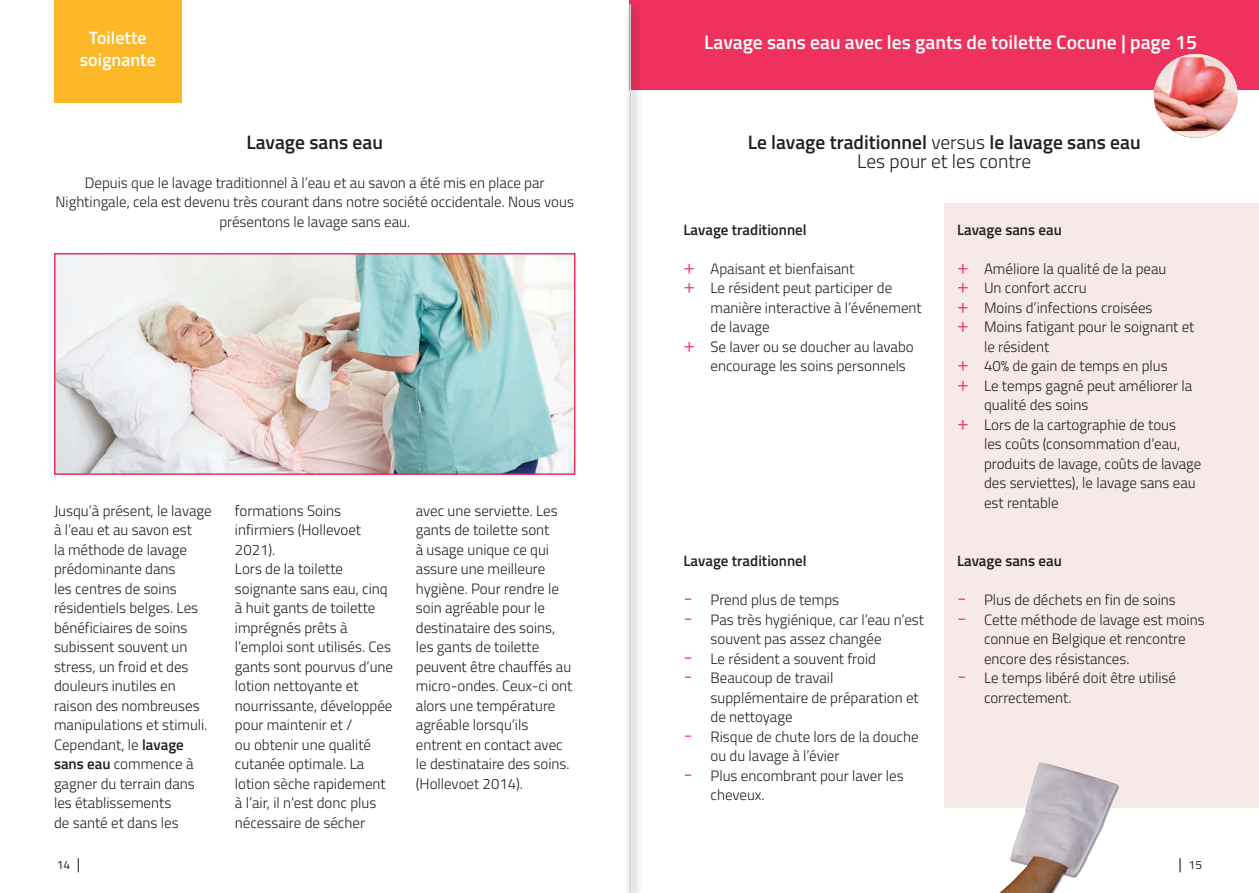
<style>
.page{position:relative;width:1259px;height:893px;background:#fff}
.page>*{position:absolute;margin:0;border:0;box-sizing:border-box;transform-origin:0 0}
.t1{font:600 19.5px/19.5px "Titillium Web";color:#231f20;text-align:center}
.t2{font:600 19.5px "Titillium Web";color:#fff}
.t3{font:600 18px/22.5px "Titillium Web";color:#fff;text-align:center}
.t4{font:300 15px/19.5px "Titillium Web";color:#231f20}
.t5{font:600 15px "Titillium Web";color:#231f20}
.t6{font:12px "Titillium Web";color:#231f20}
.s1{font-weight:600}
.s2{font-weight:300}
.s3{font-size:21px;color:#ee315d}
.s4{font-size:15px}
</style>
<div class="page">
<div style="left:944px;top:523px;width:315px;height:285px;background:#f6e9e7"></div>
<img style="left:57px;top:256px;width:515px;height:216px">
<div style="left:54px;top:253px;width:521px;height:222px;border:2px solid #ee315d"></div>
<div style="left:944px;top:203px;width:315px;height:320px;background:#f6e9e7"></div>
<div style="left:629px;top:0;width:630px;height:89px;background:#ee315d"></div>
<svg style="left:1154px;top:54px;width:83px;height:84px"></svg>
<img style="left:1154px;top:57px;width:83px;height:74px">
<img style="left:999px;top:762px;width:120px;height:131px">
<div style="left:54px;top:0;width:128px;height:102px;background:#fcb828"></div>
<div style="left:624px;top:0;width:18px;height:893px;background:#231f20;opacity:.75"></div>
<hr style="left:629px;top:4px;width:2px;height:889px;background:#d1d2d4">
<p class="t3" style="left:80px;top:25px;width:78px">Toilette soignante</p>
<h1 class="t1" style="left:246px;top:131px;width:138px">Lavage sans eau</h1>
<p class="t4" style="left:56px;top:172px;width:520px;text-align:center">Depuis que le lavage traditionnel à l’eau et au savon a été mis en place par<br>Nightingale, cela est devenu très courant dans notre société occidentale. Nous vous présentons le lavage sans eau.</p>
<p class="t4" style="left:54px;top:500px;width:159px">Jusqu’à présent, le lavage à l’eau et au savon est<br>la méthode de lavage prédominante dans<br>les centres de soins résidentiels belges. Les bénéficiaires de soins subissent souvent un stress, un froid et des douleurs inutiles en raison des nombreuses manipulations et stimuli.<br>Cependant, le <span class="s1">lavage sans eau</span> commence à gagner du terrain dans les établissements<br>de santé et dans les</p>
<p class="t4" style="left:235px;top:500px;width:160px">formations Soins infirmiers (Hollevoet<br>2021).<br>Lors de la toilette soignante sans eau, cinq à huit gants de toilette imprégnés prêts à l’emploi sont utilisés. Ces gants sont pourvus d’une lotion nettoyante et nourrissante, développée pour maintenir et /<br>ou obtenir une qualité cutanée optimale. La lotion sèche rapidement à l’air, il n’est donc plus nécessaire de sécher</p>
<p class="t4" style="left:416px;top:500px;width:158px">avec une serviette. Les gants de toilette sont<br>à usage unique ce qui assure une meilleure hygiène. Pour rendre le soin agréable pour le destinataire des soins, les gants de toilette peuvent être chauffés au micro-ondes. Ceux-ci ont alors une température agréable lorsqu’ils entrent en contact avec le destinataire des soins. (Hollevoet 2014).</p>
<h1 class="t2" style="left:704px;top:28px;width:494px">Lavage sans eau avec les gants de toilette Cocune | page 15</h1>
<h1 class="t1" style="left:748px;top:131px;width:394px">Le lavage traditionnel <span class="s2">versus</span> le lavage sans eau<br><span class="s2">Les pour et les contre</span></h1>
<p class="t5" style="left:683px;top:218px;width:125px">Lavage traditionnel</p>
<p class="t4" style="left:683px;top:258px;width:172px"><span class="s3">+</span> Apaisant et bienfaisant</p>
<p class="t4" style="left:683px;top:277px;width:210px"><span class="s3">+</span> Le résident peut participer de</p>
<p class="t4" style="left:710px;top:297px;width:213px">manière interactive à l’événement</p>
<p class="t4" style="left:710px;top:316px;width:61px">de lavage</p>
<p class="t4" style="left:683px;top:336px;width:232px"><span class="s3">+</span> Se laver ou se doucher au lavabo</p>
<p class="t4" style="left:710px;top:355px;width:197px">encourage les soins personnels</p>
<p class="t5" style="left:683px;top:550px;width:125px">Lavage traditionnel</p>
<p class="t4" style="left:683px;top:589px;width:157px"><span class="s3">-</span> Prend plus de temps</p>
<p class="t4" style="left:710px;top:609px;width:215px;text-indent:-27px"><span class="s3">-</span> Pas très hygiénique, car l’eau n’est souvent pas assez changée</p>
<p class="t4" style="left:683px;top:648px;width:194px"><span class="s3">-</span> Le résident a souvent froid</p>
<p class="t4" style="left:710px;top:667px;width:210px;text-indent:-27px"><span class="s3">-</span> Beaucoup de travail supplémentaire de préparation et de nettoyage</p>
<p class="t4" style="left:710px;top:726px;width:210px;text-indent:-27px"><span class="s3">-</span> Risque de chute lors de la douche ou du lavage à l’évier</p>
<p class="t4" style="left:710px;top:765px;width:195px;text-indent:-27px"><span class="s3">-</span> Plus encombrant pour laver les cheveux.</p>
<p class="t5" style="left:957px;top:218px;width:106px">Lavage sans eau</p>
<p class="t4" style="left:957px;top:258px;width:211px"><span class="s3">+</span> Améliore la qualité de la peau</p>
<p class="t4" style="left:957px;top:277px;width:131px"><span class="s3">+</span> Un confort accru</p>
<p class="t4" style="left:957px;top:297px;width:197px"><span class="s3">+</span> Moins d’infections croisées</p>
<p class="t4" style="left:957px;top:316px;width:239px"><span class="s3">+</span> Moins fatigant pour le soignant et</p>
<p class="t4" style="left:984px;top:336px;width:67px">le résident</p>
<p class="t4" style="left:957px;top:355px;width:212px"><span class="s3">+</span> 40% de gain de temps en plus</p>
<p class="t4" style="left:957px;top:375px;width:237px"><span class="s3">+</span> Le temps gagné peut améliorer la</p>
<p class="t4" style="left:984px;top:394px;width:106px">qualité des soins</p>
<p class="t4" style="left:957px;top:414px;width:221px"><span class="s3">+</span> Lors de la cartographie de tous</p>
<p class="t4" style="left:984px;top:433px;width:198px">les coûts (consommation d’eau,</p>
<p class="t4" style="left:984px;top:453px;width:219px">produits de lavage, coûts de lavage</p>
<p class="t4" style="left:984px;top:472px;width:213px">des serviettes), le lavage sans eau</p>
<p class="t4" style="left:984px;top:492px;width:76px">est rentable</p>
<p class="t5" style="left:957px;top:550px;width:106px">Lavage sans eau</p>
<p class="t4" style="left:957px;top:589px;width:220px"><span class="s3">-</span> Plus de déchets en fin de soins</p>
<p class="t4" style="left:984px;top:609px;width:222px;text-indent:-27px"><span class="s3">-</span> Cette méthode de lavage est moins connue en Belgique et rencontre encore des résistances.</p>
<p class="t4" style="left:984px;top:667px;width:193px;text-indent:-27px"><span class="s3">-</span> Le temps libéré doit être utilisé correctement.</p>
<p class="t6" style="left:57px;top:856px;width:25px">14 <span class="s4">|</span></p>
<p class="t6" style="left:1178px;top:856px;width:25px"><span class="s4">|</span> 15</p>
</div>
